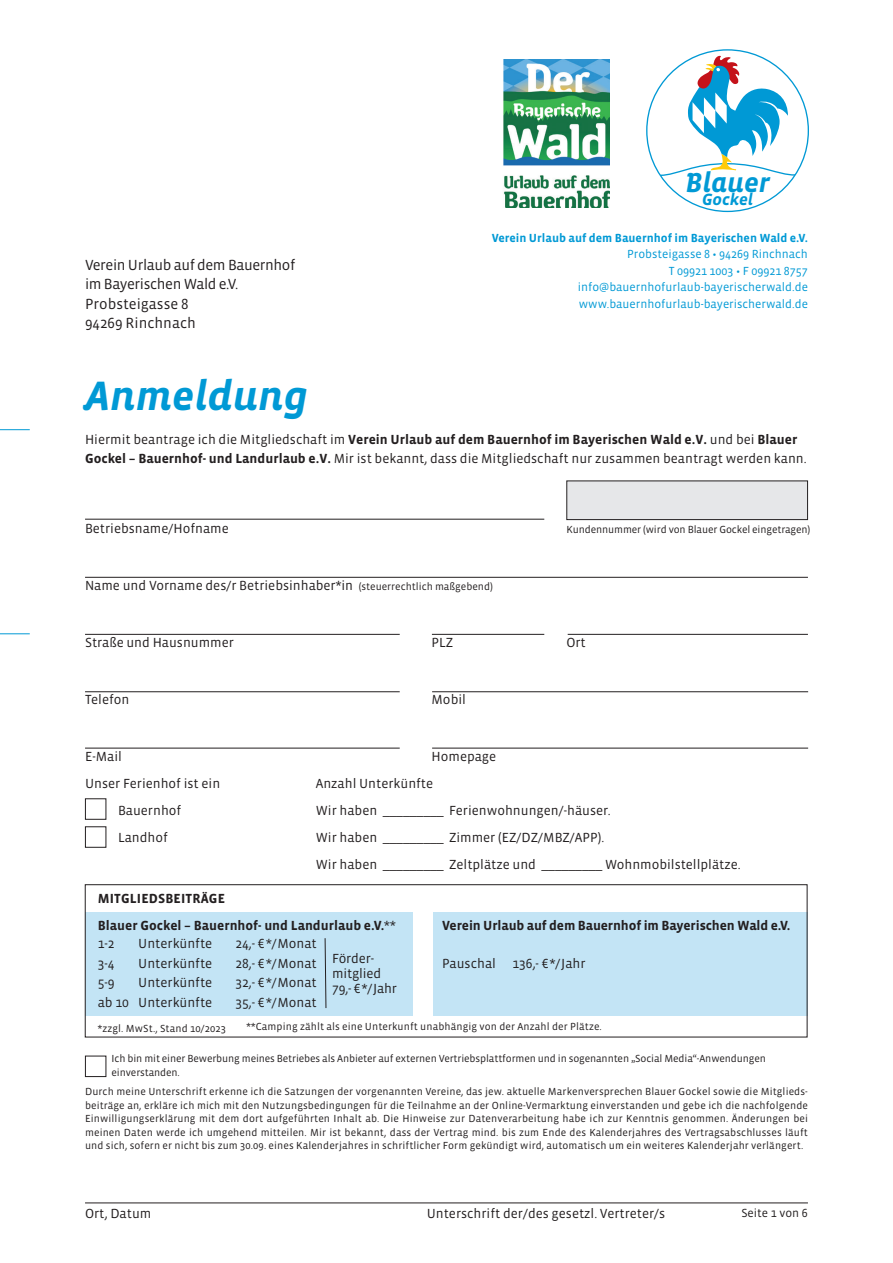
<style>
.page{position:relative;width:893px;height:1263px;background:#fff}
.page>*{position:absolute;margin:0;border:0;box-sizing:border-box;transform-origin:0 0}
.t1{font:42px "Vista Sans Alt Bold Ita";color:#0099d5}
.t2{font:28.05px "Vista Sans Alt Bold Ita";letter-spacing:-.005em;color:#0099d5}
.t3{font:16.65px "Vista Sans Alt Bold Ita";letter-spacing:-.005em;color:#0099d5}
.t4{font:15px/19.5px "Vista Sans";letter-spacing:-.025em;color:#231f20}
.t5{font:13.5px/27px "Vista Sans";color:#231f20}
.t6{font:700 13.5px "Vista Sans";color:#231f20}
.t7{font:12px/16.5px "Vista Sans";color:#0099d5;text-align:right}
.t8{font:700 12px "Vista Sans";color:#0099d5}
.t9{font:12px "Vista Sans";color:#231f20}
.t10{font:10.5px/13.5px "Vista Sans";letter-spacing:-.01em;color:#231f20;text-align:justify}
.t11{font:10.5px "Vista Sans";letter-spacing:.01em;color:#231f20}
.s1{font-weight:700}
.s2{font-size:10.5px}
.s3{font-weight:400}
</style>
<div class="page">
<svg style="left:659px;top:55px;width:137px;height:122px"></svg>
<hr style="left:0;top:429px;width:30px;height:1px;background:#0099d5">
<hr style="left:0;top:633px;width:30px;height:1px;background:#0099d5">
<img style="left:503px;top:60px;width:106px;height:148px">
<hr style="left:85px;top:1202px;width:723px;height:1px;background:#231f20">
<div style="left:85px;top:1056px;width:21px;height:21px;border:1px solid #231f20"></div>
<div style="left:86px;top:913px;width:327px;height:103px;background:#c3e4f5"></div>
<div style="left:434px;top:913px;width:374px;height:103px;background:#c3e4f5"></div>
<div style="left:85px;top:798px;width:21px;height:22px;border:1px solid #231f20"></div>
<div style="left:85px;top:826px;width:21px;height:22px;border:1px solid #231f20"></div>
<hr style="left:85px;top:577px;width:723px;height:1px;background:#231f20">
<hr style="left:432px;top:691px;width:376px;height:1px;background:#231f20">
<hr style="left:432px;top:748px;width:376px;height:1px;background:#231f20">
<hr style="left:85px;top:634px;width:315px;height:1px;background:#231f20">
<hr style="left:85px;top:691px;width:315px;height:1px;background:#231f20">
<hr style="left:85px;top:748px;width:315px;height:1px;background:#231f20">
<hr style="left:568px;top:634px;width:240px;height:1px;background:#231f20">
<hr style="left:432px;top:634px;width:112px;height:1px;background:#231f20">
<hr style="left:85px;top:519px;width:459px;height:1px;background:#231f20">
<div style="left:567px;top:481px;width:240px;height:39px;background:#e6e7e9"></div>
<div style="left:567px;top:481px;width:241px;height:39px;border:1px solid #231f20"></div>
<svg style="left:325px;top:938px;width:1px;height:70px"></svg>
<div style="left:85px;top:884px;width:722px;height:153px;border:1px solid #231f20"></div>
<h3 class="t4" style="left:85px;top:255px;width:212px">Verein Urlaub auf dem Bauernhof im Bayerischen Wald e.V.<br>Probsteigasse 8<br>94269 Rinchnach</h3>
<h1 class="t1" style="left:85px;top:374px;width:225px">Anmeldung</h1>
<h2 class="t2" style="left:685px;top:168px;width:86px">Blauer</h2>
<h3 class="t3" style="left:702px;top:191px;width:52px">Gockel</h3>
<p class="t8" style="left:492px;top:232px;width:318px">Verein Urlaub auf dem Bauernhof im Bayerischen Wald e.V.</p>
<p class="t7" style="left:578px;top:246px;width:232px">Probsteigasse 8 • 94269 Rinchnach<br>T 09921 1003 • F 09921 8757 info@bauernhofurlaub-bayerischerwald.de www.bauernhofurlaub-bayerischerwald.de</p>
<p class="t5" style="left:85px;top:430px;width:723px;line-height:19.5px">Hiermit beantrage ich die Mitgliedschaft im <span class="s1">Verein Urlaub auf dem Bauernhof im Bayerischen Wald e.V.</span> und bei <span class="s1">Blauer<br>Gockel – Bauernhof- und Landurlaub e.V.</span> Mir ist bekannt, dass die Mitgliedschaft nur zusammen beantragt werden kann.</p>
<p class="t5" style="left:85px;top:515px;width:145px">Betriebsname/Hofname</p>
<p class="t5" style="left:85px;top:572px;width:409px">Name und Vorname des/r Betriebsinhaber*in <span class="s2">(steuerrechtlich maßgebend)</span></p>
<p class="t10" style="left:566px;top:523px;width:245px">Kundennummer (wird von Blauer Gockel eingetragen)</p>
<p class="t5" style="left:85px;top:629px;width:150px">Straße und Hausnummer</p>
<p class="t5" style="left:432px;top:629px;width:23px">PLZ</p>
<p class="t5" style="left:566px;top:629px;width:21px">Ort</p>
<p class="t5" style="left:85px;top:686px;width:46px">Telefon</p>
<p class="t5" style="left:432px;top:686px;width:36px">Mobil</p>
<p class="t5" style="left:85px;top:743px;width:38px">E-Mail</p>
<p class="t5" style="left:432px;top:743px;width:66px">Homepage</p>
<p class="t5" style="left:118px;top:770px;width:104px;text-indent:-33px">Unser Ferienhof ist ein<br>Bauernhof<br>Landhof</p>
<p class="t5" style="left:316px;top:770px;width:426px">Anzahl Unterkünfte<br>Wir haben _________ Ferienwohnungen/-häuser.<br>Wir haben _________ Zimmer (EZ/DZ/MBZ/APP).<br>Wir haben _________ Zeltplätze und _________ Wohnmobilstellplätze.</p>
<p class="t6" style="left:98px;top:892px;width:129px">MITGLIEDSBEITRÄGE</p>
<p class="t5" style="left:98px;top:930px;width:18px">1-2</p>
<p class="t5" style="left:138px;top:930px;width:75px">Unterkünfte</p>
<p class="t5" style="left:235px;top:930px;width:83px">24,- ¤*/Monat</p>
<p class="t5" style="left:98px;top:950px;width:18px">3-4</p>
<p class="t5" style="left:138px;top:950px;width:75px">Unterkünfte</p>
<p class="t5" style="left:235px;top:950px;width:83px">28,- ¤*/Monat</p>
<p class="t5" style="left:98px;top:969px;width:18px">5-9</p>
<p class="t5" style="left:138px;top:969px;width:75px">Unterkünfte</p>
<p class="t5" style="left:235px;top:969px;width:83px">32,- ¤*/Monat</p>
<p class="t5" style="left:98px;top:989px;width:116px">ab 10 Unterkünfte</p>
<p class="t5" style="left:235px;top:989px;width:83px">35,- ¤*/Monat</p>
<p class="t6" style="left:98px;top:918px;width:300px">Blauer Gockel – Bauernhof- und Landurlaub e.V.<span class="s3">**</span></p>
<p class="t5" style="left:332px;top:951px;width:66px;line-height:15px">Förder&shy;mitglied<br>79,- ¤*/Jahr</p>
<p class="t6" style="left:442px;top:918px;width:350px">Verein Urlaub auf dem Bauernhof im Bayerischen Wald e.V.</p>
<p class="t5" style="left:442px;top:950px;width:145px">Pauschal 136,- ¤*/Jahr</p>
<p class="t11" style="left:98px;top:1023px;width:130px">*zzgl. MwSt., Stand 10/2023</p>
<p class="t11" style="left:247px;top:1021px;width:357px">**Camping zählt als eine Unterkunft unabhängig von der Anzahl der Plätze.</p>
<p class="t10" style="left:112px;top:1052px;width:656px">Ich bin mit einer Bewerbung meines Betriebes als Anbieter auf externen Vertriebsplattformen und in sogenannten „Social Media“-Anwendungen einverstanden.</p>
<p class="t10" style="left:85px;top:1085px;width:724px">Durch meine Unterschrift erkenne ich die Satzungen der vorgenannten Vereine, das jew. aktuelle Markenversprechen Blauer Gockel sowie die Mitglieds&shy;beiträge an, erkläre ich mich mit den Nutzungsbedingungen für die Teilnahme an der Online-Vermarktung einverstanden und gebe ich die nachfolgende Einwilligungserklärung mit dem dort aufgeführten Inhalt ab. Die Hinweise zur Datenverarbeitung habe ich zur Kenntnis genommen. Änderungen bei meinen Daten werde ich umgehend mitteilen. Mir ist bekannt, dass der Vertrag mind. bis zum Ende des Kalenderjahres des Vertragsabschlusses läuft und sich, sofern er nicht bis zum 30.09. eines Kalenderjahres in schriftlicher Form gekündigt wird, automatisch um ein weiteres Kalenderjahr verlängert.</p>
<p class="t5" style="left:85px;top:1201px;width:68px">Ort, Datum</p>
<p class="t5" style="left:427px;top:1201px;width:240px">Unterschrift der/des gesetzl. Vertreter/s</p>
<p class="t9" style="left:741px;top:1206px;width:68px">Seite 1 von 6</p>
</div>
